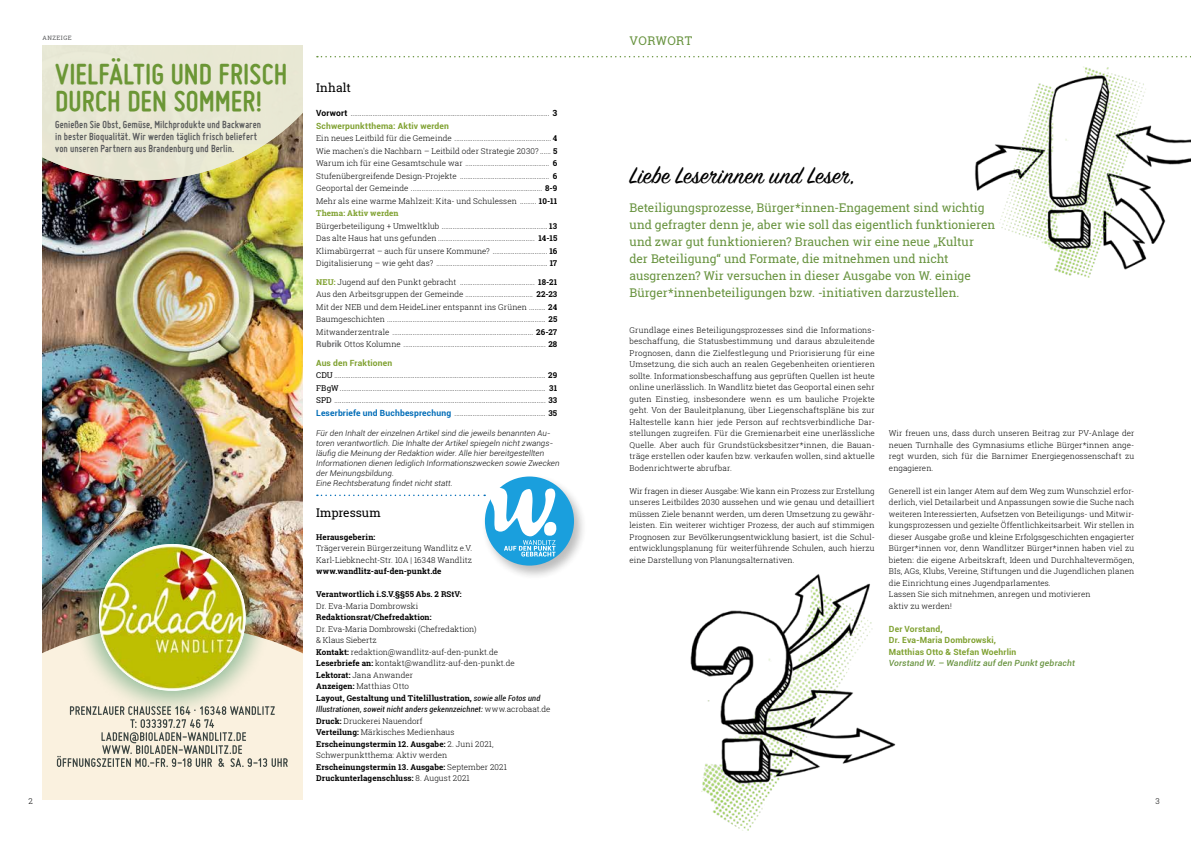
<style>
.page{position:relative;width:1191px;height:842px;background:#fff}
.page>*{position:absolute;margin:0;border:0;box-sizing:border-box;transform-origin:0 0}
.t1{font:700 31px/27px "Miso";letter-spacing:.005em;color:#6b9635}
.t2{font:26px "Sign Painter House Script";letter-spacing:.015em;color:#000}
.t3{font:12px/17px "Roboto Slab";color:#68933f}
.t4{font:12px "Roboto Slab";letter-spacing:.005em;color:#000}
.t5{font:12px "Roboto Slab";letter-spacing:.035em;color:#68933f}
.t6{font:700 11px/12px "Miso";letter-spacing:.005em;color:#58595b}
.t7{font:700 8.5px/11.5px "Roboto";letter-spacing:.02em;color:#7fa130}
.t8{font:italic 500 8.5px "Roboto";letter-spacing:.02em;color:#68933f}
.t9{font:300 8px/11.5px "Roboto Slab";letter-spacing:.01em;color:#000}
.t10{font:italic 300 8px/10px "Roboto";letter-spacing:.015em;color:#000}
.t11{font:700 8px "Roboto Slab";letter-spacing:.01em;color:#000}
.t12{font:italic condensed 8px "Roboto";letter-spacing:.025em;color:#000}
.t13{font:6px "Roboto Slab";letter-spacing:.085em;color:#58595b}
.s1{font-family:"Roboto";font-weight:700;font-size:8.5px}
.s2{font-weight:700}
.s3{font-weight:700;color:#7fa130}
.s4{font-family:"Roboto";font-weight:700;font-size:8.5px;color:#6d6e71}
.s5{font-weight:400}
.s6{font-family:"Roboto";font-weight:700;font-size:8.5px;color:#006cb7}
.s7{font-family:"Roboto";font-weight:400;font-style:italic;font-stretch:condensed}
.s8{font-family:"Roboto Slab";font-weight:300;font-style:normal;font-stretch:normal}
</style>
<div class="page">
<img style="left:43px;top:180px;width:259px;height:445px">
<svg style="left:43px;top:625px;width:259px;height:174px;background:#f1e4d2"></svg>
<svg style="left:43px;top:45px;width:259px;height:135px;background:#e0dcc3"></svg>
<svg style="left:57px;top:706px;width:231px;height:61px;background:#ded8c8"></svg>
<div style="left:73px;top:518px;width:198px;height:198px;background:#007238;opacity:.4"></div>
<img style="left:99px;top:544px;width:147px;height:147px;border-radius:73px">
<img style="left:965px;top:57px;width:226px;height:221px">
<img style="left:690px;top:574px;width:206px;height:257px">
<svg style="left:317px;top:56px;width:874px;height:1px"></svg>
<div style="left:481px;top:474px;width:106px;height:107px;background:#000;opacity:.3"></div>
<svg style="left:485px;top:476px;width:89px;height:90px;background:#22a1dd"></svg>
<svg style="left:317px;top:488px;width:239px;height:68px"></svg>
<p class="t13" style="left:43px;top:33px;width:31px">ANZEIGE</p>
<h1 class="t1" style="left:55px;top:60px;width:234px">VIELFÄLTIG UND FRISCH<br>DURCH DEN SOMMER!</h1>
<h3 class="t6" style="left:55px;top:118px;width:207px">Genießen Sie Obst, Gemüse, Milchprodukte und Backwaren in bester Bioqualität. Wir werden täglich frisch beliefert von unseren Partnern aus Brandenburg und Berlin.</h3>
<h3 class="t4" style="left:316px;top:80px;width:36px">Inhalt</h3>
<p class="t9" style="left:316px;top:107px;width:243px"><span class="s1">Vorwort</span> ............................................................................................................. <span class="s1">3</span></p>
<p class="t7" style="left:316px;top:120px;width:134px">Schwerpunktthema: Aktiv werden</p>
<p class="t9" style="left:316px;top:132px;width:243px;line-height:12.5px">Ein neues Leitbild für die Gemeinde ..................................................... <span class="s2">4<br></span>Wie machen's die Nachbarn – Leitbild oder Strategie 2030? ...... <span class="s2">5<br></span>Warum ich für eine Gesamtschule war .............................................. <span class="s2">6<br></span>Stufenübergreifende Design-Projekte ................................................. <span class="s2">6<br></span>Geoportal der Gemeinde ........................................................................ <span class="s2">8-9<br></span>Mehr als eine warme Mahlzeit: Kita- und Schulessen ......... <span class="s2">10-11<br></span><span class="s3">Thema: Aktiv werden<br></span>Bürgerbeteiligung + Umweltklub .......................................................... <span class="s2">13<br></span>Das alte Haus hat uns gefunden ..................................................... <span class="s2">14-15<br></span>Klimabürgerrat – auch für unsere Kommune? .............................. <span class="s2">16<br></span>Digitalisierung – wie geht das? ............................................................. <span class="s2">17</span></p>
<p class="t9" style="left:316px;top:275px;width:243px;line-height:12.5px;text-align:justify"><span class="s3">NEU:</span> Jugend auf den Punkt gebracht ......................................... <span class="s2">18-21<br></span>Aus den Arbeitsgruppen der Gemeinde ..................................... <span class="s2">22-23<br></span>Mit der NEB und dem HeideLiner entspannt ins Grünen ......... <span class="s2">24<br></span>Baumgeschichten ....................................................................................... <span class="s2">25<br></span>Mitwanderzentrale ............................................................................. <span class="s2">26-27<br></span><span class="s4">Rubrik</span> Ottos Kolumne .............................................................................. <span class="s2">28</span></p>
<p class="t7" style="left:316px;top:357px;width:78px">Aus den Fraktionen</p>
<p class="t9" style="left:316px;top:369px;width:243px;line-height:12.5px;text-align:justify"><span class="s5">CDU</span> .................................................................................................................... <span class="s2">29<br></span><span class="s5">FBgW</span> ................................................................................................................. <span class="s2">31<br></span><span class="s5">SPD</span> .................................................................................................................... <span class="s2">33<br></span><span class="s6">Leserbriefe und Buchbesprechung</span> .................................................. <span class="s2">35</span></p>
<p class="t10" style="left:316px;top:428px;width:245px">Für den Inhalt der einzelnen Artikel sind die jeweils benannten Au&shy;toren verantwortlich. Die Inhalte der Artikel spiegeln nicht zwangs&shy;läufig die Meinung der Redaktion wider. Alle hier bereitgestellten Informationen dienen lediglich Informationszwecken sowie Zwecken der Meinungsbildung.<br>Eine Rechtsberatung findet nicht statt.</p>
<h3 class="t4" style="left:316px;top:504px;width:66px">Impressum</h3>
<p class="t11" style="left:316px;top:531px;width:61px">Herausgeberin:</p>
<p class="t9" style="left:316px;top:542px;width:158px">Trägerverein Bürgerzeitung Wandlitz e.V.<br>Karl-Liebknecht-Str. 10A | 16348 Wandlitz</p>
<p class="t11" style="left:316px;top:566px;width:127px">www.wandlitz-auf-den-punkt.de</p>
<p class="t11" style="left:316px;top:589px;width:147px">Verantwortlich i.S.V.§§55 Abs. 2 RStV:</p>
<p class="t9" style="left:316px;top:600px;width:104px">Dr. Eva-Maria Dombrowski</p>
<p class="t11" style="left:316px;top:612px;width:117px">Redaktionsrat/Chefredaktion:</p>
<p class="t9" style="left:316px;top:623px;width:226px">Dr. Eva-Maria Dombrowski (Chefredaktion)<br>&amp; Klaus Siebertz<br><span class="s2">Kontakt:</span> redaktion@wandlitz-auf-den-punkt.de <span class="s2">Leserbriefe an:</span> kontakt@wandlitz-auf-den-punkt.de <span class="s2">Lektorat:</span> Jana Anwander<br><span class="s2">Anzeigen:</span> Matthias Otto<br><span class="s2">Layout, Gestaltung und Titelillustration,</span> <span class="s7">sowie alle Fotos und</span></p>
<p class="t12" style="left:316px;top:704px;width:236px">Illustrationen, soweit nicht anders gekennzeichnet: <span class="s8">www.acrobaat.de</span></p>
<p class="t9" style="left:316px;top:715px;width:192px"><span class="s2">Druck:</span> Druckerei Nauendorf<br><span class="s2">Verteilung:</span> Märkisches Medienhaus <span class="s2">Erscheinungstermin 12. Ausgabe:</span> 2. Juni 2021, Schwerpunktthema: Aktiv werden <span class="s2">Erscheinungstermin 13. Ausgabe:</span> September 2021<br><span class="s2">Druckunterlagenschluss:</span> 8. August 2021</p>
<h3 class="t5" style="left:629px;top:33px;width:64px">VORWORT</h3>
<h2 class="t2" style="left:629px;top:160px;width:227px">Liebe Leserinnen und Leser,</h2>
<p class="t3" style="left:629px;top:199px;width:367px">Beteiligungsprozesse, Bürger*innen-Engagement sind wichtig und gefragter denn je, aber wie soll das eigentlich funktionieren und zwar gut funktionieren? Brauchen wir eine neue „Kultur der Beteiligung“ und Formate, die mitnehmen und nicht ausgrenzen? Wir versuchen in dieser Ausgabe von W. einige Bürger*innenbeteiligungen bzw. -initiativen darzustellen.</p>
<p class="t9" style="left:629px;top:324px;width:247px;text-align:justify">Grundlage eines Beteiligungsprozesses sind die Informations&shy;beschaffung, die Statusbestimmung und daraus abzuleitende Prognosen, dann die Zielfestlegung und Priorisierung für eine Umsetzung, die sich auch an realen Gegebenheiten orientieren sollte. Informationsbeschaffung aus geprüften Quellen ist heute online unerlässlich. In Wandlitz bietet das Geoportal einen sehr guten Einstieg, insbesondere wenn es um bauliche Projekte geht. Von der Bauleitplanung, über Liegenschaftspläne bis zur Haltestelle kann hier jede Person auf rechtsverbindliche Dar&shy;stellungen zugreifen. Für die Gremienarbeit eine unerlässliche Quelle. Aber auch für Grundstücksbesitzer*innen, die Bauan&shy;träge erstellen oder kaufen bzw. verkaufen wollen, sind aktuelle Bodenrichtwerte abrufbar.</p>
<p class="t9" style="left:629px;top:485px;width:247px;text-align:justify">Wir fragen in dieser Ausgabe: Wie kann ein Prozess zur Erstellung unseres Leitbildes 2030 aussehen und wie genau und detailliert müssen Ziele benannt werden, um deren Umsetzung zu gewähr&shy;leisten. Ein weiterer wichtiger Prozess, der auch auf stimmigen Prognosen zur Bevölkerungsentwicklung basiert, ist die Schul&shy;entwicklungsplanung für weiterführende Schulen, auch hierzu eine Darstellung von Planungsalternativen.</p>
<p class="t9" style="left:889px;top:427px;width:247px;text-align:justify">Wir freuen uns, dass durch unseren Beitrag zur PV-Anlage der neuen Turnhalle des Gymnasiums etliche Bürger*innen ange&shy;regt wurden, sich für die Barnimer Energiegenossenschaft zu engagieren.</p>
<p class="t9" style="left:889px;top:485px;width:247px">Generell ist ein langer Atem auf dem Weg zum Wunschziel erfor&shy;derlich, viel Detailarbeit und Anpassungen sowie die Suche nach weiteren Interessierten, Aufsetzen von Beteiligungs- und Mitwir&shy;kungsprozessen und gezielte Öffentlichkeitsarbeit. Wir stellen in dieser Ausgabe große und kleine Erfolgsgeschichten engagierter Bürger*innen vor, denn Wandlitzer Bürger*innen haben viel zu bieten: die eigene Arbeitskraft, Ideen und Durchhaltevermögen, BIs, AGs, Klubs, Vereine, Stiftungen und die Jugendlichen planen die Einrichtung eines Jugendparlamentes.<br>Lassen Sie sich mitnehmen, anregen und motivieren<br>aktiv zu werden!</p>
<p class="t7" style="left:889px;top:623px;width:129px">Der Vorstand,<br>Dr. Eva-Maria Dombrowski,<br>Matthias Otto &amp; Stefan Woehrlin</p>
<p class="t8" style="left:889px;top:657px;width:187px">Vorstand W. – Wandlitz auf den Punkt gebracht</p>
<p class="t9" style="left:28px;top:796px;width:6px">2</p>
<p class="t9" style="left:1155px;top:796px;width:6px">3</p>
</div>
